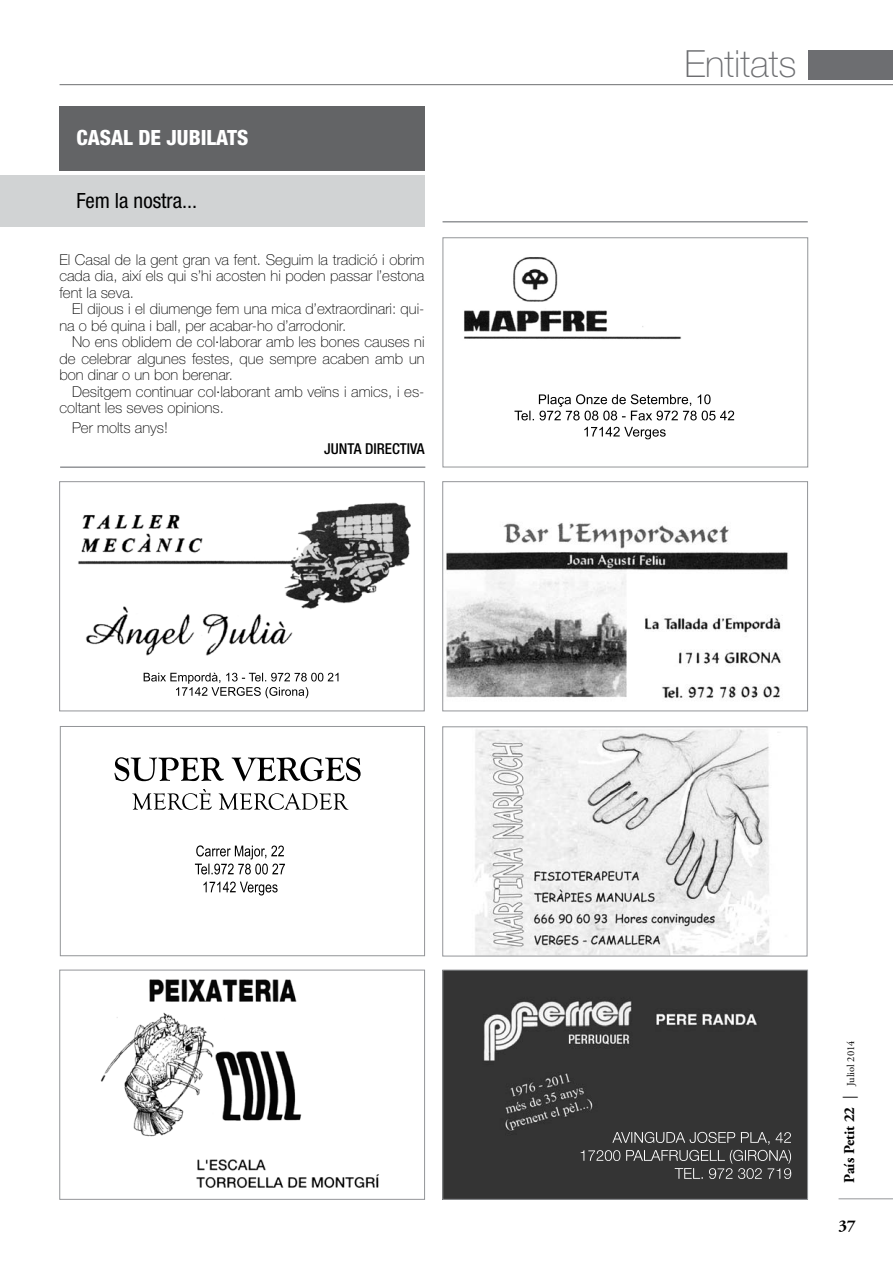
<style>
.page{position:relative;width:893px;height:1263px;background:#fff}
.page>*{position:absolute;margin:0;border:0;box-sizing:border-box;transform-origin:0 0}
.t1{font:100 37.5px "Helvetica Neue LT Std";color:#6d6e71}
.t2{font:800 condensed 21px "Helvetica Neue LT Std";color:#fff}
.t3{font:condensed 21px "Helvetica Neue LT Std";color:#000}
.t4{font:700 16.5px "Adobe Garamond Pro";color:#000}
.t5{font:100 15px/16.5px "Helvetica Neue LT Std";color:#000;text-align:justify}
.t6{font:700 15px "Adobe Garamond Pro";color:#000}
.t7{font:500 condensed 15px "Helvetica Neue LT Std";color:#000}
.s1{font-weight:400}
.s2{font-weight:400;font-size:10.5px}
</style>
<div class="page">
<div style="left:808px;top:50px;width:85px;height:30px;background:#6d6e71"></div>
<hr style="left:60px;top:84px;width:833px;height:1px;background:#6d6e71">
<hr style="left:838px;top:1198px;width:55px;height:1px;background:#939598">
<img style="left:445px;top:972px;width:361px;height:225px">
<div style="left:443px;top:970px;width:365px;height:229px;border:1px solid #939598"></div>
<svg style="left:581px;top:1132px;width:210px;height:47px"></svg>
<img style="left:100px;top:979px;width:279px;height:209px">
<div style="left:60px;top:970px;width:365px;height:229px;border:1px solid #939598"></div>
<div style="left:59px;top:106px;width:366px;height:65px;background:#636466"></div>
<div style="left:0;top:175px;width:425px;height:52px;background:#d1d3d4"></div>
<img style="left:475px;top:729px;width:304px;height:225px">
<hr style="left:60px;top:466px;width:365px;height:2px;background:#939598">
<div style="left:60px;top:726px;width:365px;height:230px;background:#fff;border:1px solid #939598"></div>
<svg style="left:203px;top:881px;width:75px;height:14px"></svg>
<svg style="left:195px;top:845px;width:90px;height:29px"></svg>
<svg style="left:132px;top:789px;width:217px;height:21px"></svg>
<svg style="left:115px;top:757px;width:246px;height:24px"></svg>
<img style="left:446px;top:523px;width:342px;height:176px">
<div style="left:443px;top:481px;width:365px;height:230px;border:1px solid #939598"></div>
<img style="left:464px;top:257px;width:271px;height:183px">
<div style="left:443px;top:238px;width:365px;height:229px;border:1px solid #939598"></div>
<svg style="left:584px;top:427px;width:82px;height:12px"></svg>
<svg style="left:514px;top:394px;width:220px;height:26px"></svg>
<hr style="left:443px;top:221px;width:365px;height:1px;background:#939598">
<img style="left:78px;top:502px;width:333px;height:197px">
<div style="left:59px;top:481px;width:365px;height:230px;border:1px solid #939598"></div>
<svg style="left:144px;top:673px;width:194px;height:25px"></svg>
<h2 class="t2" style="left:77px;top:124px;width:173px">CASAL DE JUBILATS</h2>
<h2 class="t3" style="left:77px;top:188px;width:122px">Fem la nostra...</h2>
<p class="t5" style="left:59px;top:251px;width:367px">El Casal de la gent gran va fent. Seguim la tradició i obrim cada dia, així els qui s’hi acosten hi poden passar l’estona fent la seva.</p>
<p class="t5" style="left:59px;top:301px;width:367px;text-indent:13px">El dijous i el diumenge fem una mica d’extraordinari: qui&shy;na o bé quina i ball, per acabar-ho d’arrodonir.</p>
<p class="t5" style="left:59px;top:334px;width:367px;text-indent:13px">No ens oblidem de col·laborar amb les bones causes ni de celebrar algunes festes, que sempre acaben amb un bon dinar o un bon berenar.</p>
<p class="t5" style="left:59px;top:383px;width:367px;text-indent:13px">Desitgem continuar col·laborant amb veïns i amics, i es&shy;coltant les seves opinions.</p>
<p class="t5" style="left:72px;top:420px;width:97px">Per molts anys!</p>
<p class="t7" style="left:324px;top:439px;width:102px">JUNTA DIRECTIVA</p>
<h1 class="t1" style="left:684px;top:42px;width:114px">Entitats</h1>
<p class="t6" style="left:841px;top:1182px;width:144px;rotate:-90deg">País Petit 22 <span class="s1">|</span> <span class="s2">Juliol 2014</span></p>
<p class="t4" style="left:838px;top:1216px;width:19px">37</p>
</div>
